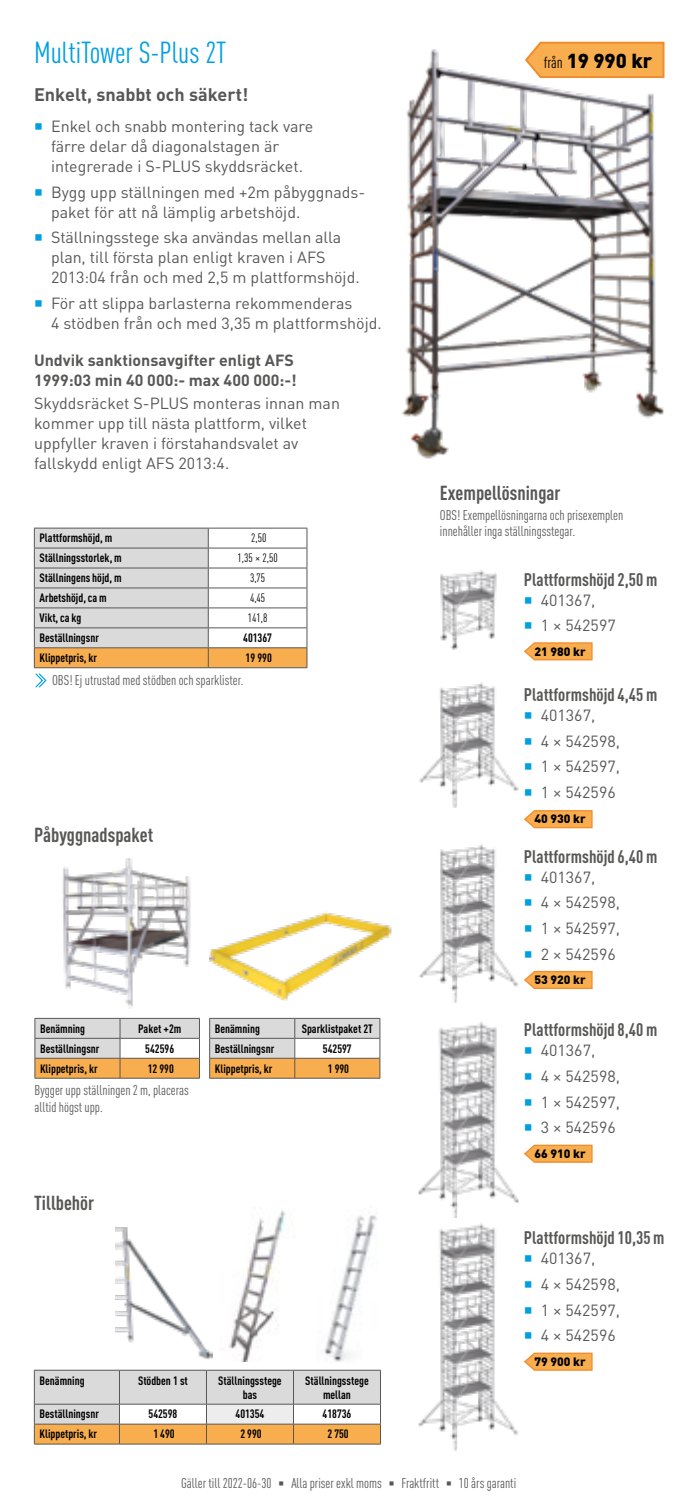
<style>
.page{position:relative;width:698px;height:1503px;background:#fff}
.page>*{position:absolute;margin:0;border:0;box-sizing:border-box;transform-origin:0 0}
.t1{font:condensed 30px "DIN Pro";color:#009fe3}
.t2{font:700 condensed 20px "DIN Pro";color:#575756}
.t3{font:900 20px "DIN Pro";color:#000}
.t4{font:700 condensed 18px "DIN Pro";color:#575756}
.t5{font:700 18px "DIN Pro";color:#575756}
.t6{font:16px/20px "DIN Pro";color:#575756}
.t7{font:700 16px/20px "DIN Pro";color:#575756}
.t8{font:condensed 14px/16.8px "DIN Pro";color:#575756}
.t9{font:700 condensed 12px/14px "DIN Pro";color:#000;text-align:center}
.t10{font:900 12px "DIN Pro";color:#000}
.t11{font:condensed 12px "DIN Pro";color:#000}
.s1{font-family:"Minion Pro";font-weight:700;font-size:22px;color:#009fe3}
.s2{font-weight:400;font-stretch:condensed;font-size:16px}
.s3{font-family:"Minion Pro";font-stretch:normal}
</style>
<div class="page">
<img style="left:401px;top:49px;width:263px;height:393px">
<svg style="left:523px;top:41px;width:142px;height:38px;background:#f8b25d"></svg>
<img style="left:324px;top:1215px;width:53px;height:147px">
<hr style="left:34px;top:1369px;width:85px;height:1px;background:#575756">
<hr style="left:119px;top:1369px;width:87px;height:1px;background:#575756">
<hr style="left:206px;top:1369px;width:87px;height:1px;background:#575756">
<hr style="left:293px;top:1369px;width:87px;height:1px;background:#575756">
<svg style="left:34px;top:1370px;width:347px;height:73px;background:#e0ceb6"></svg>
<hr style="left:34px;top:1443px;width:85px;height:1px;background:#575756">
<hr style="left:119px;top:1443px;width:87px;height:1px;background:#575756">
<hr style="left:206px;top:1443px;width:87px;height:1px;background:#575756">
<hr style="left:293px;top:1443px;width:87px;height:1px;background:#575756">
<svg style="left:209px;top:1018px;width:171px;height:59px;background:#e0caad"></svg>
<hr style="left:209px;top:1077px;width:86px;height:1px;background:#575756">
<hr style="left:295px;top:1077px;width:85px;height:1px;background:#575756">
<img style="left:63px;top:858px;width:128px;height:150px">
<img style="left:209px;top:911px;width:183px;height:90px">
<img style="left:115px;top:1227px;width:97px;height:133px">
<svg style="left:35px;top:1018px;width:165px;height:59px;background:#e0caac"></svg>
<hr style="left:35px;top:1077px;width:85px;height:1px;background:#575756">
<hr style="left:120px;top:1077px;width:80px;height:1px;background:#575756">
<img style="left:440px;top:649px;width:55px;height:97px">
<img style="left:419px;top:746px;width:100px;height:214px">
<img style="left:418px;top:960px;width:101px;height:234px">
<img style="left:418px;top:1194px;width:101px;height:256px">
<img style="left:413px;top:393px;width:110px;height:256px">
<svg style="left:34px;top:528px;width:273px;height:160px"></svg>
<img style="left:229px;top:1210px;width:57px;height:151px">
<svg style="left:524px;top:1352px;width:69px;height:19px"></svg>
<svg style="left:524px;top:1144px;width:69px;height:19px"></svg>
<svg style="left:524px;top:970px;width:69px;height:19px"></svg>
<svg style="left:524px;top:810px;width:69px;height:19px"></svg>
<svg style="left:522px;top:641px;width:71px;height:20px"></svg>
<h1 class="t1" style="left:34px;top:35px;width:194px">MultiTower S-Plus 2T</h1>
<p class="t5" style="left:34px;top:82px;width:216px">Enkelt, snabbt och säkert!</p>
<p class="t6" style="left:51px;top:115px;width:263px;text-indent:-17px"><span class="s1">■</span> Enkel och snabb montering tack vare färre delar då diagonalstagen är integrerade i S-PLUS skyddsräcket.</p>
<p class="t6" style="left:51px;top:181px;width:313px;text-indent:-17px"><span class="s1">■</span> Bygg upp ställningen med +2m påbyggnads&shy;paket för att nå lämplig arbetshöjd.</p>
<p class="t6" style="left:51px;top:227px;width:310px;text-indent:-17px"><span class="s1">■</span> Ställningsstege ska användas mellan alla plan, till första plan enligt kraven i AFS<br>2013:04 från och med 2,5 m plattformshöjd.</p>
<p class="t6" style="left:51px;top:292px;width:332px;text-indent:-17px"><span class="s1">■</span> För att slippa barlasterna rekommenderas<br>4 stödben från och med 3,35 m plattformshöjd.</p>
<p class="t7" style="left:34px;top:349px;width:264px">Undvik sanktionsavgifter enligt AFS<br>1999:03 min 40 000:- max 400 000:-!</p>
<p class="t6" style="left:34px;top:392px;width:307px">Skyddsräcket S-PLUS monteras innan man kommer upp till nästa plattform, vilket uppfyller kraven i förstahandsvalet av fallskydd enligt AFS 2013:4.</p>
<p class="t9" style="left:39px;top:531px;width:74px">Plattformshöjd, m</p>
<p class="t11" style="left:251px;top:531px;width:17px">2,50</p>
<p class="t9" style="left:39px;top:551px;width:84px">Ställningsstorlek, m</p>
<p class="t11" style="left:237px;top:551px;width:42px">1,35 × 2,50</p>
<p class="t9" style="left:39px;top:571px;width:84px">Ställningens höjd, m</p>
<p class="t11" style="left:250px;top:571px;width:17px">3,75</p>
<p class="t9" style="left:39px;top:591px;width:69px">Arbetshöjd, ca m</p>
<p class="t11" style="left:250px;top:591px;width:17px">4,45</p>
<p class="t9" style="left:39px;top:611px;width:43px">Vikt, ca kg</p>
<p class="t11" style="left:248px;top:611px;width:21px">141,8</p>
<p class="t9" style="left:39px;top:630px;width:61px">Beställningsnr</p>
<p class="t9" style="left:243px;top:630px;width:30px">401367</p>
<p class="t9" style="left:39px;top:650px;width:59px">Klippetpris, kr</p>
<p class="t9" style="left:245px;top:650px;width:28px">19 990</p>
<p class="t8" style="left:52px;top:671px;width:193px">OBS! Ej utrustad med stödben och sparklister.</p>
<p class="t2" style="left:34px;top:822px;width:121px">Påbyggnadspaket</p>
<p class="t9" style="left:40px;top:1021px;width:47px">Benämning</p>
<p class="t9" style="left:138px;top:1021px;width:45px">Paket +2m</p>
<p class="t9" style="left:40px;top:1041px;width:61px">Beställningsnr</p>
<p class="t9" style="left:145px;top:1041px;width:30px">542596</p>
<p class="t9" style="left:40px;top:1061px;width:59px">Klippetpris, kr</p>
<p class="t9" style="left:148px;top:1061px;width:28px">12 990</p>
<p class="t8" style="left:35px;top:1081px;width:156px">Bygger upp ställningen 2 m, placeras alltid högst upp.</p>
<p class="t9" style="left:215px;top:1021px;width:47px">Benämning</p>
<p class="t9" style="left:301px;top:1021px;width:73px">Sparklistpaket 2T</p>
<p class="t9" style="left:215px;top:1041px;width:61px">Beställningsnr</p>
<p class="t9" style="left:323px;top:1041px;width:30px">542597</p>
<p class="t9" style="left:215px;top:1061px;width:59px">Klippetpris, kr</p>
<p class="t9" style="left:327px;top:1061px;width:23px">1 990</p>
<p class="t2" style="left:34px;top:1190px;width:62px">Tillbehör</p>
<p class="t9" style="left:39px;top:1373px;width:47px">Benämning</p>
<p class="t9" style="left:138px;top:1373px;width:51px">Stödben 1 st</p>
<p class="t9" style="left:218px;top:1373px;width:65px">Ställningsstege bas</p>
<p class="t9" style="left:305px;top:1373px;width:65px">Ställningsstege mellan</p>
<p class="t9" style="left:39px;top:1406px;width:61px">Beställningsnr</p>
<p class="t9" style="left:148px;top:1406px;width:30px">542598</p>
<p class="t9" style="left:235px;top:1406px;width:30px">401354</p>
<p class="t9" style="left:322px;top:1406px;width:30px">418736</p>
<p class="t9" style="left:39px;top:1426px;width:59px">Klippetpris, kr</p>
<p class="t9" style="left:153px;top:1426px;width:23px">1 490</p>
<p class="t9" style="left:240px;top:1426px;width:23px">2 990</p>
<p class="t9" style="left:327px;top:1426px;width:23px">2 750</p>
<p class="t3" style="left:543px;top:47px;width:110px"><span class="s2">från</span> 19 990 kr</p>
<p class="t2" style="left:439px;top:481px;width:122px">Exempellösningar</p>
<p class="t8" style="left:439px;top:506px;width:185px">OBS! Exempellösningarna och prisexemplen innehåller inga ställningsstegar.</p>
<p class="t4" style="left:523px;top:568px;width:135px">Plattformshöjd 2,50 m</p>
<p class="t6" style="left:523px;top:589px;width:73px"><span class="s1">■</span> 401367,</p>
<p class="t6" style="left:523px;top:615px;width:93px"><span class="s1">■</span> 1 × 542597</p>
<p class="t10" style="left:534px;top:643px;width:53px">21 980 kr</p>
<p class="t4" style="left:523px;top:683px;width:135px">Plattformshöjd 4,45 m</p>
<p class="t6" style="left:523px;top:704px;width:73px"><span class="s1">■</span> 401367,</p>
<p class="t6" style="left:523px;top:730px;width:98px"><span class="s1">■</span> 4 × 542598,</p>
<p class="t6" style="left:523px;top:756px;width:98px"><span class="s1">■</span> 1 × 542597,</p>
<p class="t6" style="left:523px;top:781px;width:93px"><span class="s1">■</span> 1 × 542596</p>
<p class="t10" style="left:534px;top:811px;width:53px">40 930 kr</p>
<p class="t4" style="left:523px;top:845px;width:135px">Plattformshöjd 6,40 m</p>
<p class="t6" style="left:523px;top:866px;width:73px"><span class="s1">■</span> 401367,</p>
<p class="t6" style="left:523px;top:891px;width:98px"><span class="s1">■</span> 4 × 542598,</p>
<p class="t6" style="left:523px;top:917px;width:98px"><span class="s1">■</span> 1 × 542597,</p>
<p class="t6" style="left:523px;top:943px;width:93px"><span class="s1">■</span> 2 × 542596</p>
<p class="t10" style="left:534px;top:971px;width:53px">53 920 kr</p>
<p class="t4" style="left:523px;top:1019px;width:135px">Plattformshöjd 8,40 m</p>
<p class="t6" style="left:523px;top:1039px;width:73px"><span class="s1">■</span> 401367,</p>
<p class="t6" style="left:523px;top:1065px;width:98px"><span class="s1">■</span> 4 × 542598,</p>
<p class="t6" style="left:523px;top:1091px;width:98px"><span class="s1">■</span> 1 × 542597,</p>
<p class="t6" style="left:523px;top:1116px;width:93px"><span class="s1">■</span> 3 × 542596</p>
<p class="t10" style="left:534px;top:1145px;width:53px">66 910 kr</p>
<p class="t4" style="left:523px;top:1226px;width:142px">Plattformshöjd 10,35 m</p>
<p class="t6" style="left:523px;top:1247px;width:73px"><span class="s1">■</span> 401367,</p>
<p class="t6" style="left:523px;top:1273px;width:98px"><span class="s1">■</span> 4 × 542598,</p>
<p class="t6" style="left:523px;top:1299px;width:98px"><span class="s1">■</span> 1 × 542597,</p>
<p class="t6" style="left:523px;top:1324px;width:93px"><span class="s1">■</span> 4 × 542596</p>
<p class="t10" style="left:534px;top:1353px;width:53px">79 900 kr</p>
<p class="t8" style="left:181px;top:1474px;width:336px">Gäller till 2022-06-30 <span class="s3">■</span> Alla priser exkl moms <span class="s3">■</span> Fraktfritt <span class="s3">■</span> 10 års garanti</p>
</div>
